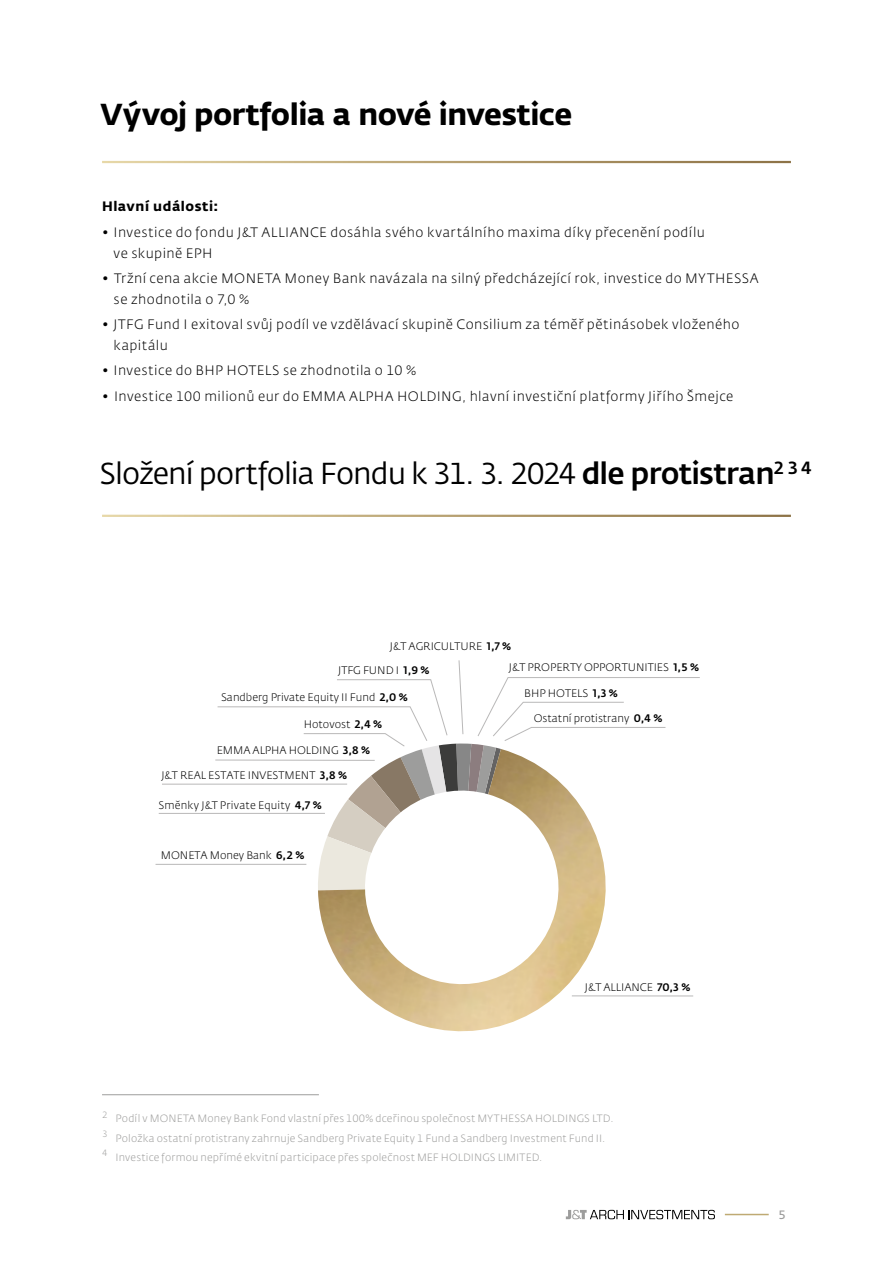
<style>
.page{position:relative;width:893px;height:1263px;background:#fff}
.page>*{position:absolute;margin:0;border:0;box-sizing:border-box;transform-origin:0 0}
.t1{font:30px "Fedra Sans Std";letter-spacing:-.035em;color:#000}
.t2{font:700 30px "Fedra Sans Std";letter-spacing:-.015em;color:#000}
.t3{font:300 13.5px/21px "Fedra Sans Std";letter-spacing:.035em;color:#000}
.t4{font:700 13.5px "Fedra Sans Std";letter-spacing:.04em;color:#000}
.t5{font:12px "Fedra Sans Std";color:#9d9d9c}
.t6{font:300 10.8px/20.4px "Fedra Sans Std";color:#000}
.t7{font:300 10.5px/19.2px "Fedra Sans Std";letter-spacing:.015em;color:#9d9d9c}
.s1{font-weight:500}
</style>
<div class="page">
<hr style="left:102px;top:1094px;width:217px;height:1px;background:#a8a8a7">
<svg style="left:566px;top:1210px;width:149px;height:9px"></svg>
<hr style="left:725px;top:1214px;width:44px;height:1px;background:#bfaa73">
<hr style="left:572px;top:995px;width:121px;height:1px;background:#b9b8b8">
<hr style="left:215px;top:760px;width:160px;height:1px;background:#b9b8b8">
<hr style="left:159px;top:813px;width:166px;height:1px;background:#b9b8b8">
<hr style="left:162px;top:784px;width:185px;height:1px;background:#b9b8b8">
<hr style="left:156px;top:864px;width:150px;height:1px;background:#b9b8b8">
<svg style="left:217px;top:660px;width:483px;height:205px"></svg>
<img style="left:318px;top:749px;width:304px;height:283px">
<svg style="left:354px;top:780px;width:215px;height:215px"></svg>
<h1 class="t2" style="left:101px;top:96px;width:473px">Vývoj portfolia a nové investice</h1>
<p class="t4" style="left:102px;top:198px;width:118px">Hlavní události:</p>
<p class="t3" style="left:114px;top:221px;width:593px;text-indent:-12px">• Investice do fondu J&amp;T ALLIANCE dosáhla svého kvartálního maxima díky přecenění podílu ve skupině EPH</p>
<p class="t3" style="left:114px;top:268px;width:646px;text-indent:-12px">• Tržní cena akcie MONETA Money Bank navázala na silný předcházející rok, investice do MYTHESSA se zhodnotila o 7,0 %</p>
<p class="t3" style="left:114px;top:314px;width:627px;text-indent:-12px">• JTFG Fund I exitoval svůj podíl ve vzdělávací skupině Consilium za téměř pětinásobek vloženého kapitálu</p>
<p class="t3" style="left:102px;top:360px;width:316px">• Investice do BHP HOTELS se zhodnotila o 10 %</p>
<p class="t3" style="left:102px;top:385px;width:633px">• Investice 100 milionů eur do EMMA ALPHA HOLDING, hlavní investiční platformy Jiřího Šmejce</p>
<h1 class="t1" style="left:100px;top:454px;width:714px">Složení portfolia Fondu k 31. 3. 2024 <span class="s1">dle protistran</span><sup>2</sup> <sup>3</sup> <sup>4</sup></h1>
<p class="t6" style="left:509px;top:636px;width:192px;text-indent:-119px">J&amp;T AGRICULTURE <span class="s1">1,7 %<br></span>J&amp;T PROPERTY OPPORTUNITIES <span class="s1">1,5 %</span></p>
<p class="t6" style="left:338px;top:660px;width:93px">JTFG FUND I <span class="s1">1,9 %</span></p>
<p class="t6" style="left:221px;top:687px;width:188px">Sandberg Private Equity II Fund <span class="s1">2,0 %</span></p>
<p class="t6" style="left:304px;top:714px;width:80px">Hotovost <span class="s1">2,4 %</span></p>
<p class="t6" style="left:217px;top:740px;width:155px">EMMA ALPHA HOLDING <span class="s1">3,8 %</span></p>
<p class="t6" style="left:161px;top:765px;width:187px">J&amp;T REAL ESTATE INVESTMENT <span class="s1">3,8 %</span></p>
<p class="t6" style="left:158px;top:795px;width:165px">Směnky J&amp;T Private Equity <span class="s1">4,7 %</span></p>
<p class="t6" style="left:161px;top:845px;width:145px">MONETA Money Bank <span class="s1">6,2 %</span></p>
<p class="t6" style="left:524px;top:683px;width:95px">BHP HOTELS <span class="s1">1,3 %</span></p>
<p class="t6" style="left:534px;top:708px;width:130px">Ostatní protistrany <span class="s1">0,4 %</span></p>
<p class="t6" style="left:585px;top:976px;width:107px">J&amp;T ALLIANCE <span class="s1">70,3 %</span></p>
<p class="t7" style="left:102px;top:1109px;width:513px"><sup>2</sup> Podíl v MONETA Money Bank Fond vlastní přes 100% dceřinou společnost MYTHESSA HOLDINGS LTD.<br><sup>3</sup> Položka ostatní protistrany zahrnuje Sandberg Private Equity 1 Fund a Sandberg Investment Fund II.<br><sup>4</sup> Investice formou nepřímé ekvitní participace přes společnost MEF HOLDINGS LIMITED.</p>
<p class="t5" style="left:778px;top:1207px;width:9px">5</p>
</div>
